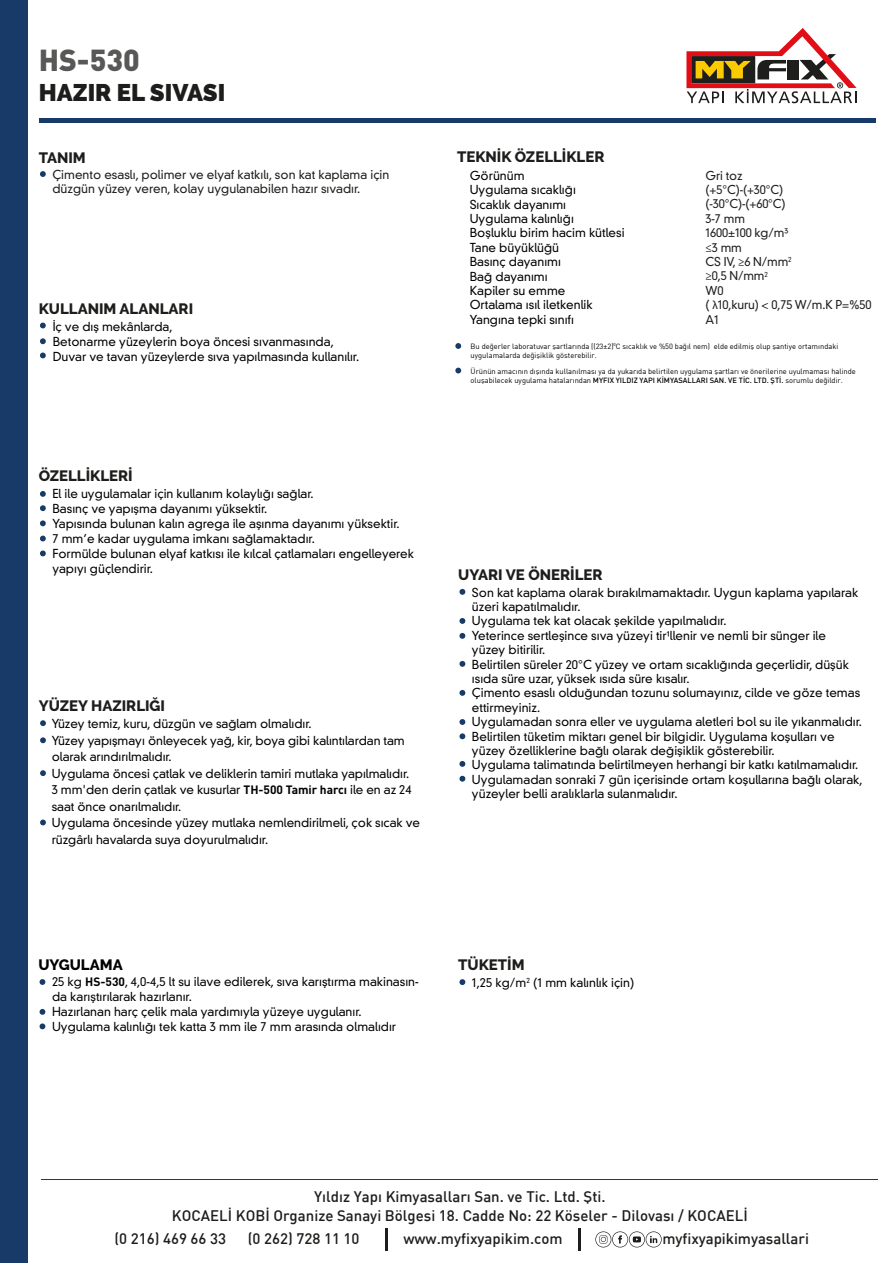
<style>
.page{position:relative;width:893px;height:1263px;background:#fff}
.page>*{position:absolute;margin:0;border:0;box-sizing:border-box;transform-origin:0 0}
.t1{font:900 30px "DIN Pro";color:#585857}
.t2{font:900 24px "Raleway";color:#1d1d1b}
.t3{font:500 15px/19.5px "DI Nbek";color:#1d1d1b;text-align:center}
.t4{font:800 15px "Raleway";color:#1d1d1b}
.t5{font:800 15px "Raleway";color:#000101}
.t6{font:300 12px/14.4px "DIN Grotesk Std";color:#010101}
.t7{font:300 12px/14.4px "DIN Grotesk Std";color:#000101}
.t8{font:300 12px/14.4px "DIN Grotesk Std";color:#1d1d1b}
.t9{font:300 11.85px/14.4px "DIN Grotesk Std";letter-spacing:-.01em;color:#1d1d1b}
.t10{font:7.5px/9px "DIN Bek";color:#010101}
.s1{font-family:"DIN Pro";font-weight:700}
.s2{font-family:"Myriad Pro";font-weight:400}
.s3{font-family:"DIN Pro";font-weight:500}
</style>
<div class="page">
<div style="left:0;top:0;width:28px;height:1263px;background:#183a68"></div>
<svg style="left:40px;top:171px;width:6px;height:6px"></svg>
<svg style="left:40px;top:323px;width:6px;height:5px"></svg>
<svg style="left:40px;top:338px;width:6px;height:6px"></svg>
<svg style="left:40px;top:353px;width:6px;height:5px"></svg>
<svg style="left:40px;top:491px;width:6px;height:6px"></svg>
<svg style="left:40px;top:520px;width:6px;height:6px"></svg>
<svg style="left:40px;top:536px;width:6px;height:5px"></svg>
<svg style="left:40px;top:550px;width:6px;height:6px"></svg>
<svg style="left:40px;top:505px;width:6px;height:6px"></svg>
<svg style="left:40px;top:979px;width:5px;height:6px"></svg>
<svg style="left:455px;top:343px;width:6px;height:6px"></svg>
<svg style="left:455px;top:368px;width:6px;height:5px"></svg>
<svg style="left:40px;top:1023px;width:5px;height:6px"></svg>
<svg style="left:40px;top:1009px;width:5px;height:6px"></svg>
<svg style="left:686px;top:28px;width:171px;height:75px"></svg>
<hr style="left:42px;top:1179px;width:836px;height:1px;background:#183a68">
<hr style="left:39px;top:119px;width:836px;height:4px;background:#183a68">
<svg style="left:459px;top:979px;width:6px;height:6px"></svg>
<svg style="left:459px;top:589px;width:6px;height:6px"></svg>
<svg style="left:459px;top:618px;width:6px;height:6px"></svg>
<svg style="left:459px;top:633px;width:6px;height:6px"></svg>
<svg style="left:459px;top:690px;width:6px;height:6px"></svg>
<svg style="left:459px;top:776px;width:6px;height:6px"></svg>
<svg style="left:459px;top:719px;width:6px;height:6px"></svg>
<svg style="left:459px;top:733px;width:6px;height:6px"></svg>
<svg style="left:459px;top:761px;width:6px;height:6px"></svg>
<svg style="left:459px;top:661px;width:6px;height:6px"></svg>
<svg style="left:40px;top:720px;width:6px;height:6px"></svg>
<svg style="left:40px;top:737px;width:6px;height:6px"></svg>
<svg style="left:40px;top:770px;width:6px;height:6px"></svg>
<svg style="left:40px;top:819px;width:6px;height:6px"></svg>
<svg style="left:595px;top:1231px;width:67px;height:16px"></svg>
<hr style="left:385px;top:1228px;width:3px;height:22px;background:#1d1d1b">
<hr style="left:578px;top:1228px;width:2px;height:22px;background:#1d1d1b">
<h1 class="t1" style="left:39px;top:40px;width:103px">HS-530</h1>
<h2 class="t2" style="left:39px;top:78px;width:188px">HAZIR EL SIVASI</h2>
<p class="t4" style="left:39px;top:149px;width:49px">TANIM</p>
<p class="t4" style="left:457px;top:148px;width:149px">TEKNİK ÖZELLİKLER</p>
<p class="t8" style="left:52px;top:168px;width:338px">Çimento esaslı, polimer ve elyaf katkılı, son kat kaplama için düzgün yüzey veren, kolay uygulanabilen hazır sıvadır.</p>
<p class="t4" style="left:39px;top:301px;width:156px">KULLANIM ALANLARI</p>
<p class="t6" style="left:53px;top:319px;width:308px;line-height:15px">İç ve dış mekânlarda,<br>Betonarme yüzeylerin boya öncesi sıvanmasında,<br>Duvar ve tavan yüzeylerde sıva yapılmasında kullanılır.</p>
<p class="t4" style="left:39px;top:467px;width:95px">ÖZELLİKLERİ</p>
<p class="t6" style="left:52px;top:486px;width:363px;line-height:15px">El ile uygulamalar için kullanım kolaylığı sağlar.<br>Basınç ve yapışma dayanımı yüksektir.<br>Yapısında bulunan kalın agrega ile aşınma dayanımı yüksektir.<br>7 mm’e kadar uygulama imkanı sağlamaktadır.<br>Formülde bulunan elyaf katkısı ile kılcal çatlamaları engelleyerek yapıyı güçlendirir.</p>
<p class="t4" style="left:39px;top:697px;width:128px">YÜZEY HAZIRLIĞI</p>
<p class="t6" style="left:52px;top:716px;width:370px;line-height:16.5px">Yüzey temiz, kuru, düzgün ve sağlam olmalıdır.<br>Yüzey yapışmayı önleyecek yağ, kir, boya gibi kalıntılardan tam olarak arındırılmalıdır.<br>Uygulama öncesi çatlak ve deliklerin tamiri mutlaka yapılmalıdır.<br>3 mm'den derin çatlak ve kusurlar <span class="s1">TH-500 Tamir harcı</span> ile en az 24 saat önce onarılmalıdır.<br>Uygulama öncesinde yüzey mutlaka nemlendirilmeli, çok sıcak ve rüzgârlı havalarda suya doyurulmalıdır.</p>
<p class="t7" style="left:470px;top:168px;width:156px">Görünüm<br>Uygulama sıcaklığı<br>Sıcaklık dayanımı<br>Uygulama kalınlığı<br>Boşluklu birim hacim kütlesi<br>Tane büyüklüğü<br>Basınç dayanımı<br>Bağ dayanımı<br>Kapiler su emme<br>Ortalama ısıl iletkenlik<br>Yangına tepki sınıfı</p>
<p class="t9" style="left:706px;top:168px;width:168px">Gri toz<br>(+5°C)-(+30°C)<br>(-30°C)-(+60°C)<br>3-7 mm<br>1600±100 kg/m³<br>≤3 mm<br>CS IV, ≥6 N/mm<sup>2<br></sup>≥0,5 N/mm<sup>2<br></sup>W0<br>( <span class="s2">λ</span>10,kuru) &lt; 0,75 W/m.K P=%50<br>A1</p>
<p class="t10" style="left:471px;top:342px;width:369px">Bu değerler laboratuvar şartlarında ((23±2)<sup>0</sup>C sıcaklık ve %50 bağıl nem) elde edilmiş olup şantiye ortamındaki uygulamalarda değişiklik gösterebilir.</p>
<p class="t10" style="left:471px;top:366px;width:387px">Ürünün amacının dışında kullanılması ya da yukarıda belirtilen uygulama şartları ve önerilerine uyulmaması halinde oluşabilecek uygulama hatalarından <span class="s3">MYFIX YILDIZ YAPI KİMYASALLARI SAN. VE TİC. LTD. ŞTİ.</span> sorumlu değildir.</p>
<p class="t4" style="left:458px;top:566px;width:146px">UYARI VE ÖNERİLER</p>
<p class="t6" style="left:472px;top:585px;width:392px">Son kat kaplama olarak bırakılmamaktadır. Uygun kaplama yapılarak üzeri kapatılmalıdır.<br>Uygulama tek kat olacak şekilde yapılmalıdır.<br>Yeterince sertleşince sıva yüzeyi tirfillenir ve nemli bir sünger ile<br>yüzey bitirilir.<br>Belirtilen süreler 20°C yüzey ve ortam sıcaklığında geçerlidir, düşük ısıda süre uzar, yüksek ısıda süre kısalır.<br>Çimento esaslı olduğundan tozunu solumayınız, cilde ve göze temas ettirmeyiniz.<br>Uygulamadan sonra eller ve uygulama aletleri bol su ile yıkanmalıdır.<br>Belirtilen tüketim miktarı genel bir bilgidir. Uygulama koşulları ve yüzey özelliklerine bağlı olarak değişiklik gösterebilir.<br>Uygulama talimatında belirtilmeyen herhangi bir katkı katılmamalıdır.<br>Uygulamadan sonraki 7 gün içerisinde ortam koşullarına bağlı olarak, yüzeyler belli aralıklarla sulanmalıdır.</p>
<p class="t5" style="left:38px;top:956px;width:86px">UYGULAMA</p>
<p class="t6" style="left:52px;top:974px;width:368px;line-height:15px">25 kg <span class="s1">HS-530</span>, 4,0-4,5 lt su ilave edilerek, sıva karıştırma makinasın&shy;da karıştırılarak hazırlanır.<br>Hazırlanan harç çelik mala yardımıyla yüzeye uygulanır.<br>Uygulama kalınlığı tek katta 3 mm ile 7 mm arasında olmalıdır</p>
<p class="t4" style="left:458px;top:956px;width:68px">TÜKETİM</p>
<p class="t6" style="left:472px;top:975px;width:164px">1,25 kg/m<sup>2</sup> (1 mm kalınlık için)</p>
<p class="t3" style="left:172px;top:1186px;width:577px">Yıldız Yapı Kimyasalları San. ve Tic. Ltd. Şti.<br>KOCAELİ KOBİ Organize Sanayi Bölgesi 18. Cadde No: 22 Köseler - Dilovası / KOCAELİ</p>
<p class="t3" style="left:114px;top:1228px;width:113px">(0 216) 469 66 33</p>
<p class="t3" style="left:248px;top:1228px;width:113px">(0 262) 728 11 10</p>
<p class="t3" style="left:403px;top:1228px;width:161px">www.myfixyapikim.com</p>
<p class="t3" style="left:662px;top:1228px;width:148px">myfixyapikimyasallari</p>
</div>
